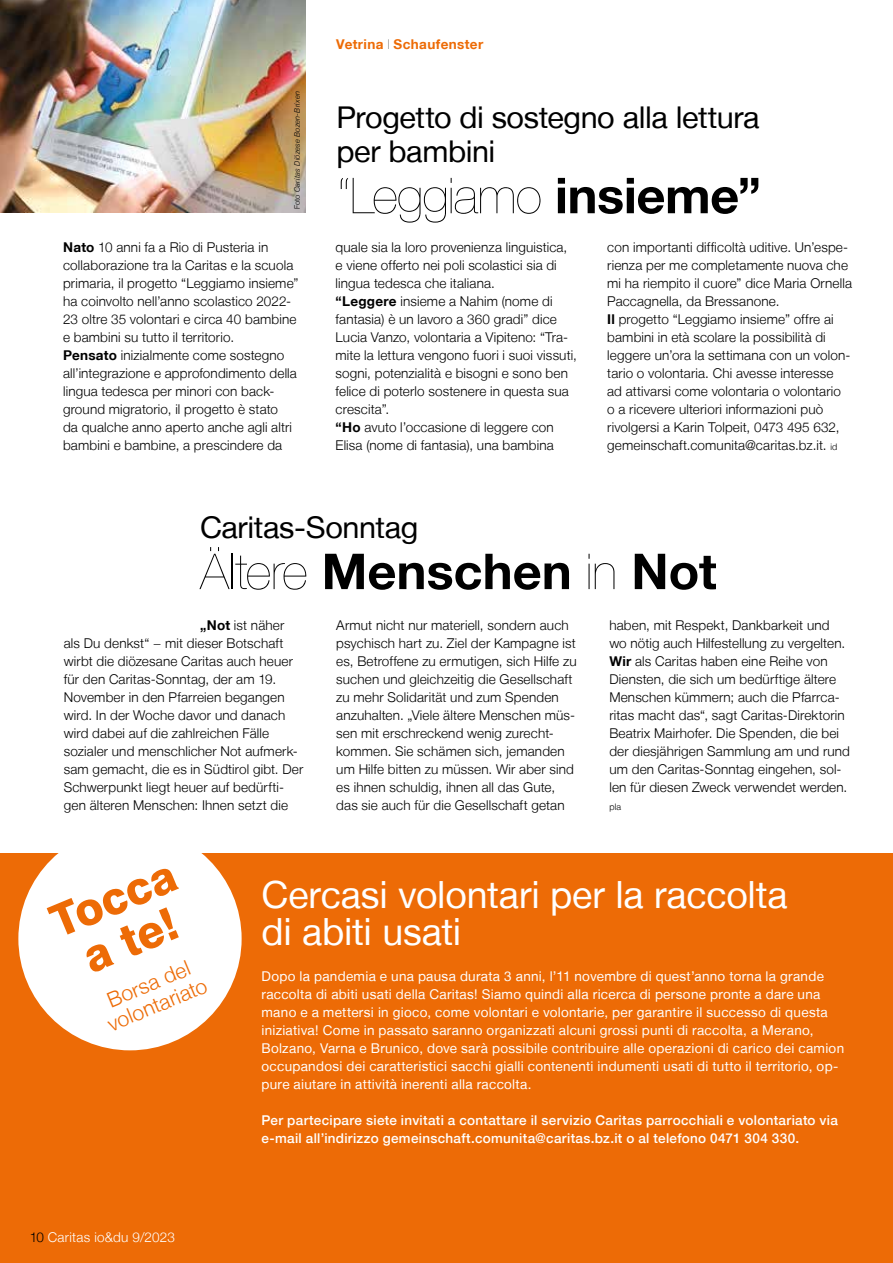
<style>
.page{position:relative;width:893px;height:1263px;background:#fff}
.page>*{position:absolute;margin:0;border:0;box-sizing:border-box;transform-origin:0 0}
.t1{font:700 49.5px "Helvetica Neue LT";color:#000}
.t2{font:200 49.5px "Helvetica Neue LT";letter-spacing:-.015em;color:#000}
.t3{font:800 45px/44.8px "Swiss 721 BT";color:#ed6b06;text-align:center}
.t4{font:37.5px/37.5px "Helvetica Neue LT";letter-spacing:-.005em;color:#fff}
.t5{font:30px/34.5px "Helvetica Neue LT";letter-spacing:-.015em;color:#000}
.t6{font:300 21px/22.5px "Helvetica Neue LT";color:#ed6b06;text-align:center}
.t7{font:300 13.5px/18px "Helvetica Neue LT";letter-spacing:.01em;color:#000}
.t8{font:13.5px/18px "Helvetica Neue LT";letter-spacing:.02em;color:#fff}
.t9{font:500 13.5px/18px "Helvetica Neue LT";letter-spacing:.02em;color:#fff}
.t10{font:700 13.5px "Helvetica Neue LT";letter-spacing:.03em;color:#ed6b06}
.t11{font:300 13.5px "Helvetica Neue LT";letter-spacing:.02em;color:#fff}
.t12{font:300 9px "Helvetica Neue LT";color:#000}
.t13{font:italic 300 7.5px "Helvetica Neue LT";letter-spacing:.03em;color:#000}
.s1{font-style:normal}
.s2{font-weight:200;color:#000}
.s3{font-weight:700}
.s4{font-size:9px}
.s5{font-weight:200}
.s6{color:#000}
</style>
<div class="page">
<div style="left:0;top:853px;width:893px;height:410px;background:#ed6b06"></div>
<div style="left:18px;top:827px;width:224px;height:223px;background:#fff;border-radius:50%"></div>
<img style="left:0;top:0;width:305px;height:213px">
<p class="t13" style="left:293px;top:209px;width:120px;rotate:-90deg"><span class="s1">Foto</span> Caritas Diözese Bozen-Brixen</p>
<p class="t10" style="left:336px;top:36px;width:149px">Vetrina <span class="s2">I</span> Schaufenster</p>
<h3 class="t5" style="left:337px;top:99px;width:425px">Progetto di sostegno alla lettura per bambini</h3>
<h1 class="t2" style="left:337px;top:167px;width:426px">“Leggiamo <span class="s3">insieme”</span></h1>
<p class="t7" style="left:63px;top:238px;width:237px"><span class="s3">Nato</span> 10 anni fa a Rio di Pusteria in collaborazione tra la Caritas e la scuola primaria, il progetto “Leggiamo insieme” ha coinvolto nell’anno scolastico 2022- 23 oltre 35 volontari e circa 40 bambine e bambini su tutto il territorio.<br><span class="s3">Pensato</span> inizialmente come sostegno all’integrazione e approfondimento della lingua tedesca per minori con back&shy;ground migratorio, il progetto è stato<br>da qualche anno aperto anche agli altri bambini e bambine, a prescindere da</p>
<p class="t7" style="left:336px;top:238px;width:243px">quale sia la loro provenienza linguistica, e viene offerto nei poli scolastici sia di lingua tedesca che italiana.<br><span class="s3">“Leggere</span> insieme a Nahim (nome di fantasia) è un lavoro a 360 gradi” dice Lucia Vanzo, volontaria a Vipiteno: “Tra&shy;mite la lettura vengono fuori i suoi vissuti, sogni, potenzialità e bisogni e sono ben felice di poterlo sostenere in questa sua crescita”.<br><span class="s3">“Ho</span> avuto l’occasione di leggere con Elisa (nome di fantasia), una bambina</p>
<p class="t7" style="left:607px;top:238px;width:246px">con importanti difficoltà uditive. Un’espe&shy;rienza per me completamente nuova che mi ha riempito il cuore” dice Maria Ornella Paccagnella, da Bressanone.<br><span class="s3">Il</span> progetto “Leggiamo insieme” offre ai bambini in età scolare la possibilità di leggere un’ora la settimana con un volon&shy;tario o volontaria. Chi avesse interesse<br>ad attivarsi come volontaria o volontario<br>o a ricevere ulteriori informazioni può rivolgersi a Karin Tolpeit, 0473 495 632, gemeinschaft.comunita@caritas.bz.it. <span class="s4">id</span></p>
<h3 class="t5" style="left:200px;top:510px;width:220px">Caritas-Sonntag</h3>
<h1 class="t1" style="left:200px;top:541px;width:518px"><span class="s5">Ältere</span> Menschen <span class="s5">in</span> Not</h1>
<p class="t7" style="left:64px;top:616px;width:241px;text-indent:137px"><span class="s3">„Not</span> ist näher als Du denkst“ − mit dieser Botschaft wirbt die diözesane Caritas auch heuer für den Caritas-Sonntag, der am 19.<br>November in den Pfarreien begangen wird. In der Woche davor und danach wird dabei auf die zahlreichen Fälle sozialer und menschlicher Not aufmerk&shy;sam gemacht, die es in Südtirol gibt. Der Schwerpunkt liegt heuer auf bedürfti&shy;gen älteren Menschen: Ihnen setzt die</p>
<p class="t7" style="left:336px;top:616px;width:242px">Armut nicht nur materiell, sondern auch psychisch hart zu. Ziel der Kampagne ist es, Betroffene zu ermutigen, sich Hilfe zu suchen und gleichzeitig die Gesellschaft zu mehr Solidarität und zum Spenden anzuhalten. „Viele ältere Menschen müs&shy;sen mit erschreckend wenig zurecht&shy;kommen. Sie schämen sich, jemanden um Hilfe bitten zu müssen. Wir aber sind es ihnen schuldig, ihnen all das Gute, das sie auch für die Gesellschaft getan</p>
<p class="t7" style="left:609px;top:616px;width:242px">haben, mit Respekt, Dankbarkeit und wo nötig auch Hilfestellung zu vergelten.<br><span class="s3">Wir</span> als Caritas haben eine Reihe von Diensten, die sich um bedürftige ältere Menschen kümmern; auch die Pfarrca&shy;ritas macht das“, sagt Caritas-Direktorin Beatrix Mairhofer. Die Spenden, die bei der diesjährigen Sammlung am und rund um den Caritas-Sonntag eingehen, sol&shy;len für diesen Zweck verwendet werden.</p>
<p class="t12" style="left:609px;top:801px;width:13px">pla</p>
<h2 class="t3" style="left:44px;top:902px;width:133px;rotate:-22deg">Tocca a te!</h2>
<h3 class="t6" style="left:95px;top:994px;width:107px;rotate:-23deg">Borsa del volontariato</h3>
<p class="t11" style="left:30px;top:1229px;width:147px"><span class="s6">10</span> Caritas io&amp;du 9/2023</p>
<h3 class="t4" style="left:261px;top:875px;width:527px">Cercasi volontari per la raccolta di abiti usati</h3>
<p class="t8" style="left:261px;top:967px;width:584px">Dopo la pandemia e una pausa durata 3 anni, l’11 novembre di quest’anno torna la grande raccolta di abiti usati della Caritas! Siamo quindi alla ricerca di persone pronte a dare una mano e a mettersi in gioco, come volontari e volontarie, per garantire il successo di questa iniziativa! Come in passato saranno organizzati alcuni grossi punti di raccolta, a Merano, Bolzano, Varna e Brunico, dove sarà possibile contribuire alle operazioni di carico dei camion occupandosi dei caratteristici sacchi gialli contenenti indumenti usati di tutto il territorio, op&shy;pure aiutare in attività inerenti alla raccolta.</p>
<p class="t9" style="left:261px;top:1111px;width:578px">Per partecipare siete invitati a contattare il servizio Caritas parrocchiali e volontariato via e-mail all’indirizzo gemeinschaft.comunita@caritas.bz.it o al telefono 0471 304 330.</p>
</div>
